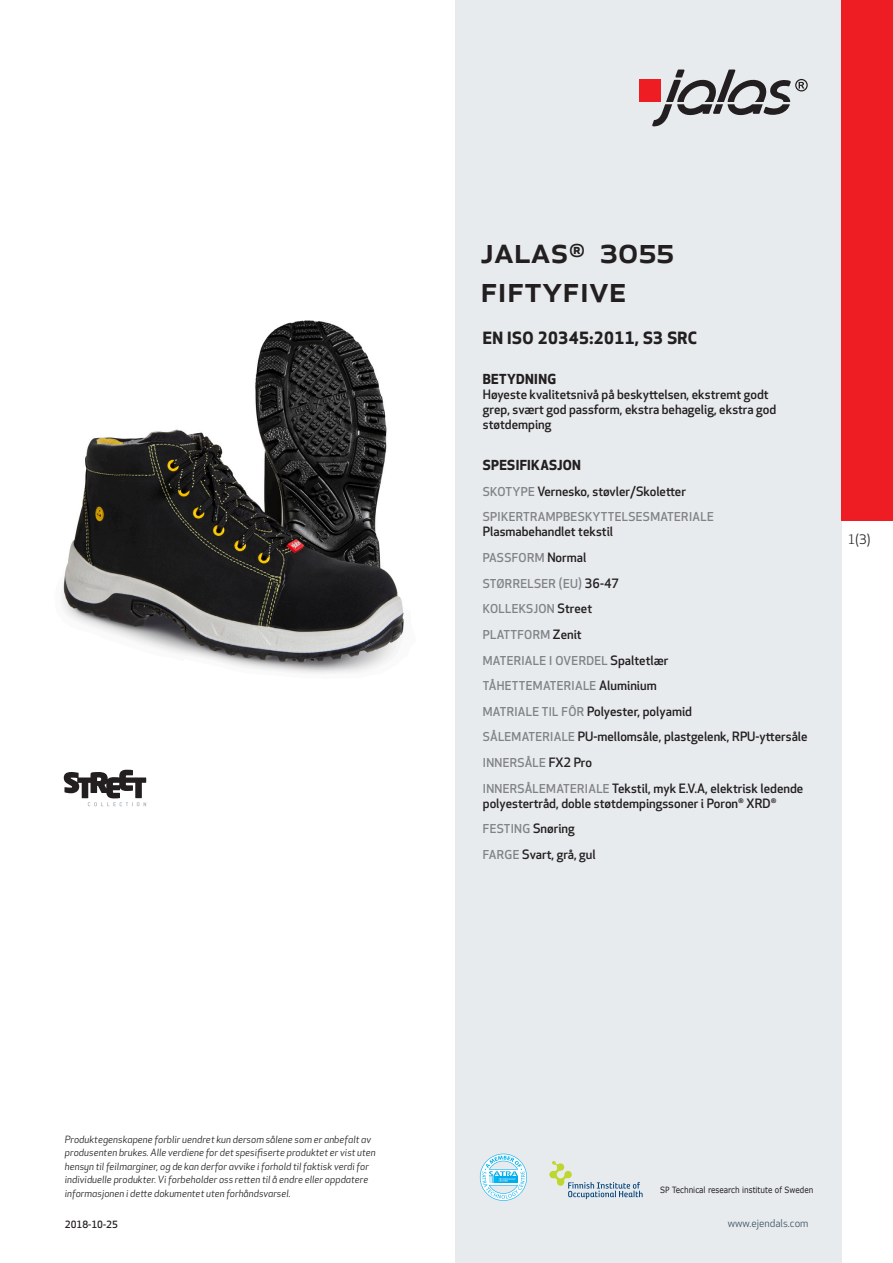
<style>
.page{position:relative;width:893px;height:1263px;background:#fff}
.page>*{position:absolute;margin:0;border:0;box-sizing:border-box;transform-origin:0 0}
.prodname{font:500 36px/39px "Apex New";color:#231f20}
.Funktion_body{font:700 16.5px "Apex New";letter-spacing:.025em;color:#231f20}
.Funktion_body-2{font:700 13.5px "Apex New";letter-spacing:.025em;color:#231f20}
.t1{font:12.75px "Apex New";color:#231f20}
.Funktion_body-3{font:500 12.6px/15px "Apex New";color:#231f20}
.Funktion_body-4{font:500 12px "Apex New";letter-spacing:.025em;color:#808285}
.t2{font:10.5px "Apex New";color:#405968}
.t3{font:italic 9.75px/13.5px "Apex New";letter-spacing:.005em;color:#231f20}
.Sidfot_datum{font:500 9.75px "Apex New";color:#231f20}
.t4{font:8.55px "Verdana";color:#231f20;scale:.85 1}
.s1{font-size:12px;color:#808285}
.s2{font-size:12.6px;color:#231f20}
</style>
<div class="page">
<div style="left:455px;top:0;width:387px;height:1263px;background:#e8ebee"></div>
<svg style="left:549px;top:1161px;width:94px;height:38px"></svg>
<svg style="left:480px;top:1154px;width:47px;height:47px"></svg>
<div style="left:639px;top:80px;width:22px;height:22px;background:#ee1d23"></div>
<svg style="left:652px;top:70px;width:156px;height:56px"></svg>
<div style="left:842px;top:0;width:51px;height:520px;background:#ee1d23"></div>
<img style="left:62px;top:321px;width:342px;height:353px">
<svg style="left:64px;top:770px;width:82px;height:36px"></svg>
<p class="prodname" style="left:480px;top:230px;width:195px">JALAS<sup>®</sup> 3055<br>Fiftyfive</p>
<p class="Funktion_body" style="left:483px;top:326px;width:216px">EN ISO 20345:2011, S3 SRC</p>
<p class="Funktion_body-2" style="left:483px;top:370px;width:75px">BETYDNING</p>
<p class="Funktion_body-3" style="left:483px;top:387px;width:295px">Høyeste kvalitetsnivå på beskyttelsen, ekstremt godt grep, svært god passform, ekstra behagelig, ekstra god støtdemping</p>
<p class="Funktion_body-2" style="left:483px;top:455px;width:100px">SPESIFIKASJON</p>
<p class="Funktion_body-3" style="left:483px;top:483px;width:205px"><span class="s1">SKOTYPE</span> Vernesko, støvler/Skoletter</p>
<p class="Funktion_body-4" style="left:483px;top:509px;width:232px">SPIKERTRAMPBESKYTTELSESMATERIALE</p>
<p class="Funktion_body-3" style="left:483px;top:524px;width:132px">Plasmabehandlet tekstil</p>
<p class="Funktion_body-4" style="left:483px;top:550px;width:105px">PASSFORM <span class="s2">Normal</span></p>
<p class="Funktion_body-4" style="left:483px;top:575px;width:138px">STØRRELSER (EU) <span class="s2">36-47</span></p>
<p class="Funktion_body-4" style="left:483px;top:601px;width:111px">KOLLEKSJON <span class="s2">Street</span></p>
<p class="Funktion_body-4" style="left:483px;top:626px;width:100px">PLATTFORM <span class="s2">Zenit</span></p>
<p class="Funktion_body-4" style="left:483px;top:652px;width:187px">MATERIALE I OVERDEL <span class="s2">Spaltetlær</span></p>
<p class="Funktion_body-4" style="left:483px;top:678px;width:175px">TÅHETTEMATERIALE <span class="s2">Aluminium</span></p>
<p class="Funktion_body-3" style="left:483px;top:703px;width:211px"><span class="s1">MATRIALE TIL FÔR</span> Polyester, polyamid</p>
<p class="Funktion_body-3" style="left:483px;top:729px;width:326px"><span class="s1">SÅLEMATERIALE</span> PU-mellomsåle, plastgelenk, RPU-yttersåle</p>
<p class="Funktion_body-4" style="left:483px;top:755px;width:111px">INNERSÅLE <span class="s2">FX2 Pro</span></p>
<p class="Funktion_body-3" style="left:483px;top:780px;width:322px"><span class="s1">INNERSÅLEMATERIALE</span> Tekstil, myk E.V.A, elektrisk ledende polyestertråd, doble støtdempingssoner i Poron<sup>®</sup> XRD<sup>®</sup></p>
<p class="Funktion_body-4" style="left:483px;top:821px;width:93px">FESTING <span class="s2">Snøring</span></p>
<p class="Funktion_body-3" style="left:483px;top:847px;width:114px"><span class="s1">FARGE</span> Svart, grå, gul</p>
<p class="t1" style="left:848px;top:531px;width:24px">1(3)</p>
<p class="t3" style="left:65px;top:1132px;width:312px">Produktegenskapene forblir uendret kun dersom sålene som er anbefalt av produsenten brukes. Alle verdiene for det spesifiserte produktet er vist uten hensyn til feilmarginer, og de kan derfor avvike i forhold til faktisk verdi for individuelle produkter. Vi forbeholder oss retten til å endre eller oppdatere informasjonen i dette dokumentet uten forhåndsvarsel.</p>
<p class="Sidfot_datum" style="left:65px;top:1218px;width:54px">2018-10-25</p>
<p class="t4" style="left:660px;top:1184px;width:182px">SP Technical research institute of Sweden</p>
<p class="t2" style="left:728px;top:1217px;width:82px">www.ejendals.com</p>
</div>
